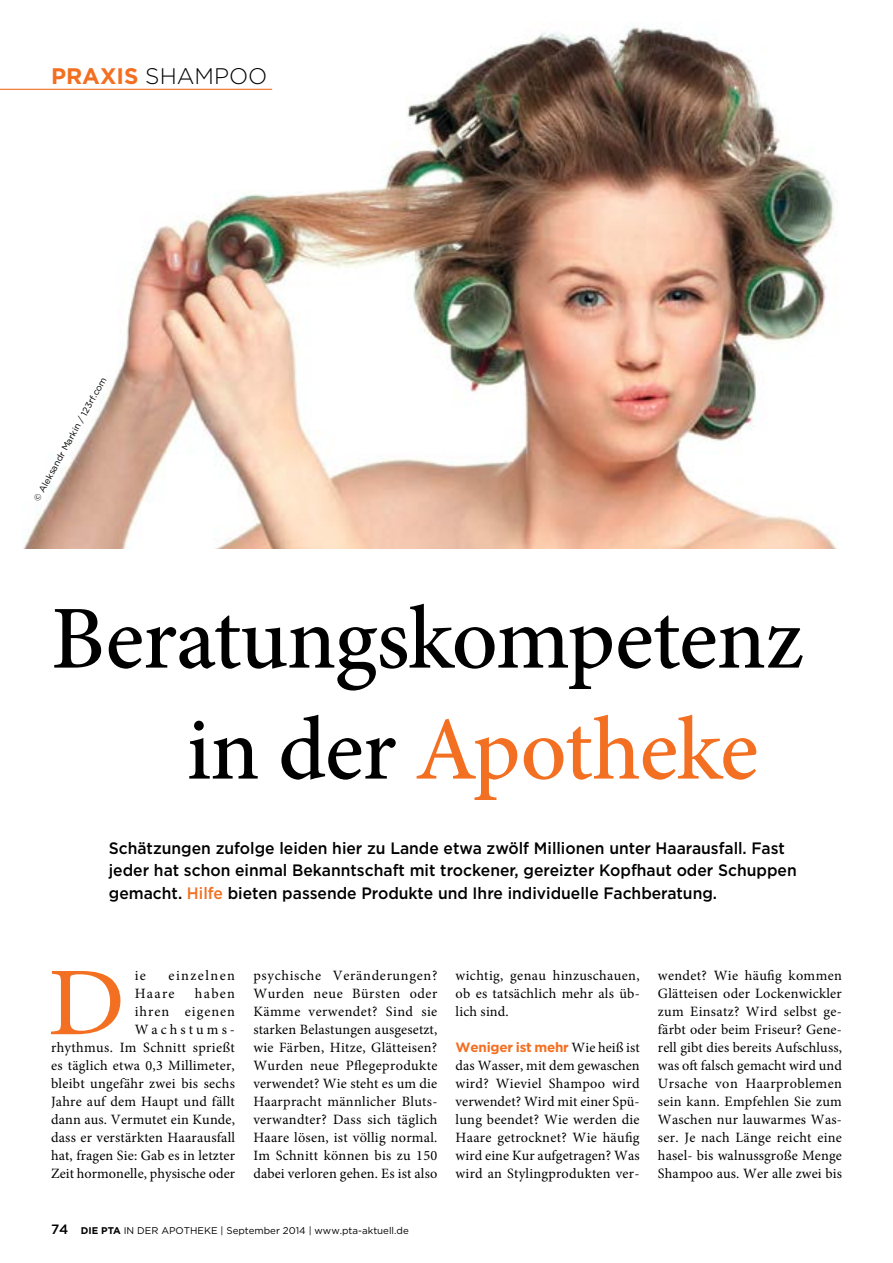
<style>
.page{position:relative;width:893px;height:1263px;background:#fff}
.page>*{position:absolute;margin:0;border:0;box-sizing:border-box;transform-origin:0 0}
.t1{font:97.2px "Minion Pro";color:#f36f21;scale:1.09 1}
.t2{font:500 90px/111px "Minion Pro";letter-spacing:-.01em;color:#000}
.t3{font:300 22.5px "Gotham";color:#000}
.t4{font:500 16.5px/22.5px "Gotham";color:#000;scale:.95 1}
.t5{font:14.25px/18px "Minion Pro";letter-spacing:.015em;color:#000;text-align:justify}
.t6{font:14.25px/18px "Minion Pro";letter-spacing:.1em;color:#000}
.t7{font:700 13.5px "Gotham";letter-spacing:-.02em;color:#f36f21}
.t8{font:9.75px "Gotham";color:#000}
.t9{font:9px "Gotham";color:#000}
.s1{font-weight:700;color:#f36f21}
.s2{color:#f36f21}
.s3{font-family:"Minion Pro";font-weight:400;font-size:14.25px;color:#000}
.s4{font-weight:500;font-size:13.5px}
.s5{font-weight:700}
</style>
<div class="page">
<img style="left:0;top:25px;width:837px;height:523px">
<hr style="left:0;top:89px;width:272px;height:1px;background:#f36f21">
<h3 class="t3" style="left:51px;top:62px;width:218px"><span class="s1">PRAXIS</span> SHAMPOO</h3>
<p class="t9" style="left:31px;top:497px;width:142px;rotate:-61deg">© Aleksandr Markin / 123rf.com</p>
<h2 class="t2" style="left:186px;top:583px;width:618px;text-indent:-135px">Beratungskompetenz in der <span class="s2">Apotheke</span></h2>
<p class="t4" style="left:109px;top:836px;width:726px">Schätzungen zufolge leiden hier zu Lande etwa zwölf Millionen unter Haarausfall. Fast jeder hat schon einmal Bekanntschaft mit trockener, gereizter Kopfhaut oder Schuppen gemacht. <span class="s2">Hilfe</span> bieten passende Produkte und Ihre individuelle Fachberatung.</p>
<p class="t6" style="left:135px;top:967px;width:102px;text-indent:34px">einzelnen<br>Haare</p>
<h1 class="t1" style="left:48px;top:938px;width:73px">D</h1>
<p class="t5" style="left:135px;top:967px;width:13px">ie</p>
<p class="t5" style="left:51px;top:985px;width:186px;text-align:right">haben<br>ihren eigenen<br>Wachstums-<br>rhythmus. Im Schnitt sprießt es täglich etwa 0,3 Millimeter, bleibt ungefähr zwei bis sechs<br>Jahre auf dem Haupt und fällt dann aus. Vermutet ein Kunde, dass er verstärkten Haarausfall hat, fragen Sie: Gab es in letzter<br>Zeit hormonelle, physische oder</p>
<p class="t5" style="left:253px;top:967px;width:186px">psychische Veränderungen?<br>Wurden neue Bürsten oder Kämme verwendet? Sind sie starken Belastungen ausgesetzt, wie Färben, Hitze, Glätteisen?<br>Wurden neue Pflegeprodukte verwendet? Wie steht es um die Haarpracht männlicher Bluts&shy;verwandter? Dass sich täglich Haare lösen, ist völlig normal.<br>Im Schnitt können bis zu 150 dabei verloren gehen. Es ist also</p>
<p class="t5" style="left:456px;top:967px;width:186px">wichtig, genau hinzuschauen, ob es tatsächlich mehr als üb&shy;lich sind.</p>
<p class="t7" style="left:456px;top:1038px;width:186px">Weniger ist mehr <span class="s3">Wie heiß ist</span></p>
<p class="t5" style="left:456px;top:1057px;width:186px">das Wasser, mit dem gewaschen wird? Wieviel Shampoo wird verwendet? Wird mit einer Spü&shy;lung beendet? Wie werden die Haare getrocknet? Wie häufig wird eine Kur aufgetragen? Was wird an Stylingprodukten ver-</p>
<p class="t8" style="left:51px;top:1224px;width:359px"><span class="s4">74</span> <span class="s5">DIE PTA</span> IN DER APOTHEKE | September 2014 | www.pta-aktuell.de</p>
<p class="t5" style="left:658px;top:967px;width:186px">wendet? Wie häufig kommen Glätteisen oder Lockenwickler zum Einsatz? Wird selbst ge&shy;färbt oder beim Friseur? Gene&shy;rell gibt dies bereits Aufschluss, was oft falsch gemacht wird und Ursache von Haarproblemen sein kann. Empfehlen Sie zum Waschen nur lauwarmes Was&shy;ser. Je nach Länge reicht eine hasel- bis walnussgroße Menge Shampoo aus. Wer alle zwei bis</p>
</div>
